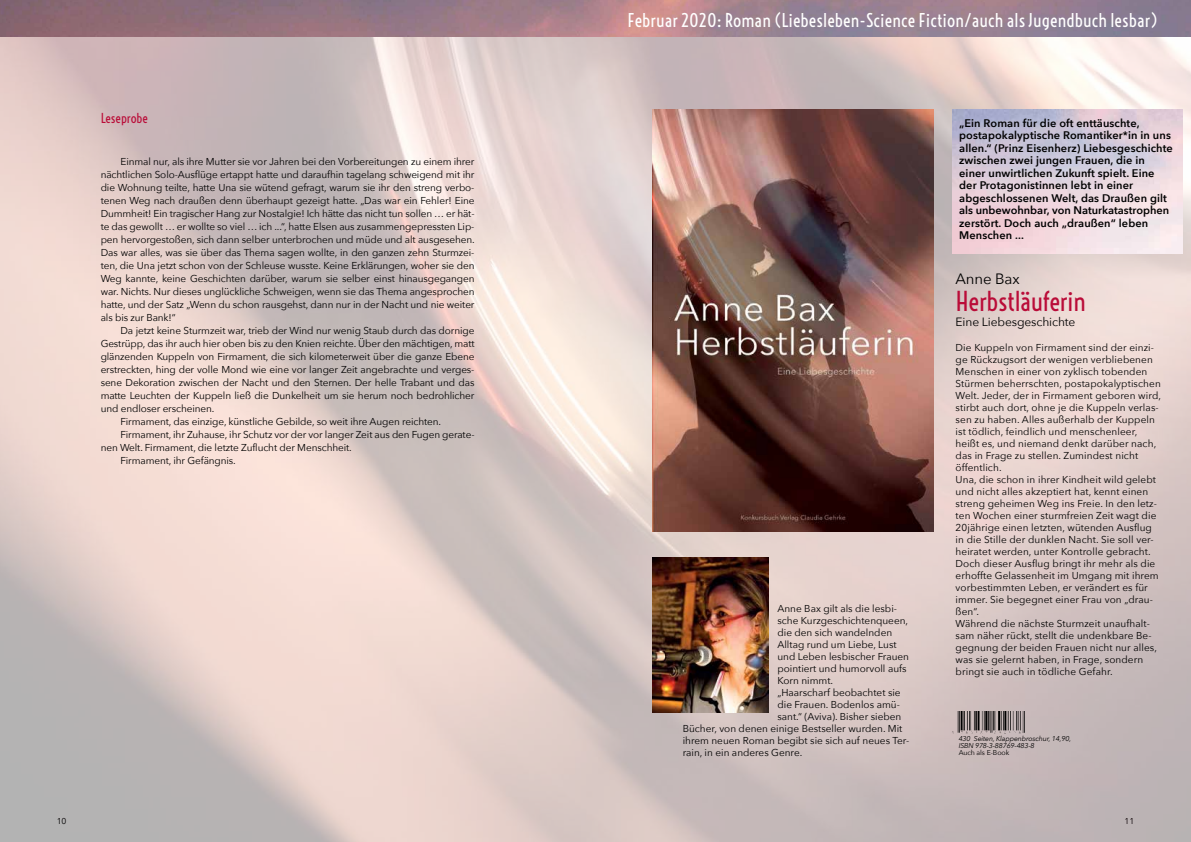
<style>
.page{position:relative;width:1191px;height:842px;background:#fff}
.page>*{position:absolute;margin:0;border:0;box-sizing:border-box;transform-origin:0 0}
.t1{font:26px "Voltaire";letter-spacing:-.02em;color:#ba0c38}
.t2{font:18px "Voltaire";color:#fff}
.t3{font:15px "Avenir Next";letter-spacing:-.01em;color:#000}
.t4{font:13px "Voltaire";letter-spacing:-.01em;color:#ba0c38}
.t5{font:12px "Avenir Next";letter-spacing:-.01em;color:#000}
.t6{font:600 11px/12.5px "Avenir Next";letter-spacing:.01em;color:#000}
.t7{font:10px/12px "Avenir Next";color:#000}
.t8{font:8.5px "Avenir Next";color:#000}
.t9{font:italic 7px/7px "Avenir Next";letter-spacing:-.015em;color:#000}
.t10{font:7px "Avenir Next";letter-spacing:-.01em;color:#000}
</style>
<div class="page">
<img style="left:0;top:0;width:1191px;height:842px">
<img style="left:950px;top:712px;width:74px;height:22px">
<img style="left:653px;top:557px;width:116px;height:155px">
<img style="left:653px;top:110px;width:280px;height:422px">
<img style="left:952px;top:110px;width:230px;height:144px">
<h3 class="t4" style="left:101px;top:111px;width:49px">Leseprobe</h3>
<p class="t7" style="left:101px;top:155px;width:376px;line-height:13px;text-align:justify;text-indent:20px">Einmal nur, als ihre Mutter sie vor Jahren bei den Vorbereitungen zu einem ihrer nächtlichen Solo-Ausflüge ertappt hatte und daraufhin tagelang schweigend mit ihr die Wohnung teilte, hatte Una sie wütend gefragt, warum sie ihr den streng verbo&shy;tenen Weg nach draußen denn überhaupt gezeigt hatte. „Das war ein Fehler! Eine Dummheit! Ein tragischer Hang zur Nostalgie! Ich hätte das nicht tun sollen … er hät&shy;te das gewollt … er wollte so viel … ich ...“, hatte Elsen aus zusammengepressten Lip&shy;pen hervorgestoßen, sich dann selber unterbrochen und müde und alt ausgesehen.<br>Das war alles, was sie über das Thema sagen wollte, in den ganzen zehn Sturmzei&shy;ten, die Una jetzt schon von der Schleuse wusste. Keine Erklärungen, woher sie den Weg kannte, keine Geschichten darüber, warum sie selber einst hinausgegangen war. Nichts. Nur dieses unglückliche Schweigen, wenn sie das Thema angesprochen hatte, und der Satz „Wenn du schon rausgehst, dann nur in der Nacht und nie weiter als bis zur Bank!“</p>
<p class="t7" style="left:120px;top:324px;width:355px">Da jetzt keine Sturmzeit war, trieb der Wind nur wenig Staub durch das dornige</p>
<p class="t7" style="left:101px;top:337px;width:375px">Gestrüpp, das ihr auch hier oben bis zu den Knien reichte. Über den mächtigen, matt</p>
<p class="t7" style="left:101px;top:350px;width:375px">glänzenden Kuppeln von Firmament, die sich kilometerweit über die ganze Ebene</p>
<p class="t7" style="left:101px;top:363px;width:375px">erstreckten, hing der volle Mond wie eine vor langer Zeit angebrachte und verges-</p>
<p class="t7" style="left:101px;top:376px;width:375px">sene Dekoration zwischen der Nacht und den Sternen. Der helle Trabant und das</p>
<p class="t7" style="left:101px;top:389px;width:375px">matte Leuchten der Kuppeln ließ die Dunkelheit um sie herum noch bedrohlicher</p>
<p class="t7" style="left:101px;top:402px;width:115px">und endloser erscheinen.</p>
<p class="t7" style="left:120px;top:415px;width:322px">Firmament, das einzige, künstliche Gebilde, so weit ihre Augen reichten.</p>
<p class="t7" style="left:120px;top:428px;width:355px">Firmament, ihr Zuhause, ihr Schutz vor der vor langer Zeit aus den Fugen gerate-</p>
<p class="t7" style="left:101px;top:441px;width:253px">nen Welt. Firmament, die letzte Zuflucht der Menschheit.</p>
<p class="t7" style="left:120px;top:454px;width:117px">Firmament, ihr Gefängnis.</p>
<h2 class="t2" style="left:627px;top:9px;width:531px">Februar 2020: Roman (Liebesleben-Science Fiction/auch als Jugendbuch lesbar)</h2>
<p class="t6" style="left:959px;top:116px;width:215px">„Ein Roman für die oft enttäuschte, postapokalyptische Romantiker*in in uns allen.“ (Prinz Eisenherz) Liebesgeschichte zwischen zwei jungen Frauen, die in einer unwirtlichen Zukunft spielt. Eine der Protagonistinnen lebt in einer abgeschlossenen Welt, das Draußen gilt als unbewohnbar, von Naturkatastrophen zerstört. Doch auch „draußen“ leben Menschen ...</p>
<p class="t7" style="left:777px;top:602px;width:121px">Anne Bax gilt als die lesbi-</p>
<p class="t7" style="left:777px;top:614px;width:132px">sche Kurzgeschichtenqueen,</p>
<p class="t7" style="left:777px;top:626px;width:116px">die den sich wandelnden</p>
<p class="t7" style="left:777px;top:638px;width:121px">Alltag rund um Liebe, Lust</p>
<p class="t7" style="left:777px;top:650px;width:133px">und Leben lesbischer Frauen</p>
<p class="t7" style="left:777px;top:662px;width:131px">pointiert und humorvoll aufs</p>
<p class="t7" style="left:777px;top:674px;width:57px">Korn nimmt.</p>
<p class="t7" style="left:777px;top:686px;width:125px">„Haarscharf beobachtet sie</p>
<p class="t7" style="left:777px;top:698px;width:124px">die Frauen. Bodenlos amü-</p>
<p class="t7" style="left:777px;top:710px;width:125px">sant.“ (Aviva). Bisher sieben</p>
<p class="t7" style="left:682px;top:722px;width:221px">Bücher, von denen einige Bestseller wurden. Mit</p>
<p class="t7" style="left:682px;top:734px;width:228px">ihrem neuen Roman begibt sie sich auf neues Ter-</p>
<p class="t7" style="left:682px;top:746px;width:121px">rain, in ein anderes Genre.</p>
<h3 class="t3" style="left:955px;top:266px;width:66px">Anne Bax</h3>
<h1 class="t1" style="left:955px;top:285px;width:132px">Herbstläuferin</h1>
<p class="t5" style="left:955px;top:312px;width:121px">Eine Liebesgeschichte</p>
<p class="t7" style="left:955px;top:341px;width:207px">Die Kuppeln von Firmament sind der einzi&shy;ge Rückzugsort der wenigen verbliebenen Menschen in einer von zyklisch tobenden Stürmen beherrschten, postapokalyptischen Welt. Jeder, der in Firmament geboren wird, stirbt auch dort, ohne je die Kuppeln verlas&shy;sen zu haben. Alles außerhalb der Kuppeln ist tödlich, feindlich und menschenleer, heißt es, und niemand denkt darüber nach, das in Frage zu stellen. Zumindest nicht öffentlich.<br>Una, die schon in ihrer Kindheit wild gelebt und nicht alles akzeptiert hat, kennt einen streng geheimen Weg ins Freie. In den letz&shy;ten Wochen einer sturmfreien Zeit wagt die 20jährige einen letzten, wütenden Ausflug in die Stille der dunklen Nacht. Sie soll ver&shy;heiratet werden, unter Kontrolle gebracht.<br>Doch dieser Ausflug bringt ihr mehr als die erhoffte Gelassenheit im Umgang mit ihrem vorbestimmten Leben, er verändert es für immer. Sie begegnet einer Frau von „drau&shy;ßen“.<br>Während die nächste Sturmzeit unaufhalt&shy;sam näher rückt, stellt die undenkbare Be&shy;gegnung der beiden Frauen nicht nur alles, was sie gelernt haben, in Frage, sondern bringt sie auch in tödliche Gefahr.</p>
<p class="t9" style="left:958px;top:735px;width:114px">430 Seiten, Klappenbroschur, 14,90,<br>ISBN 978-3-88769-483-8</p>
<p class="t10" style="left:958px;top:747px;width:52px">Auch als E-Book</p>
<p class="t8" style="left:57px;top:814px;width:11px">10</p>
<p class="t8" style="left:1124px;top:814px;width:11px">11</p>
</div>
